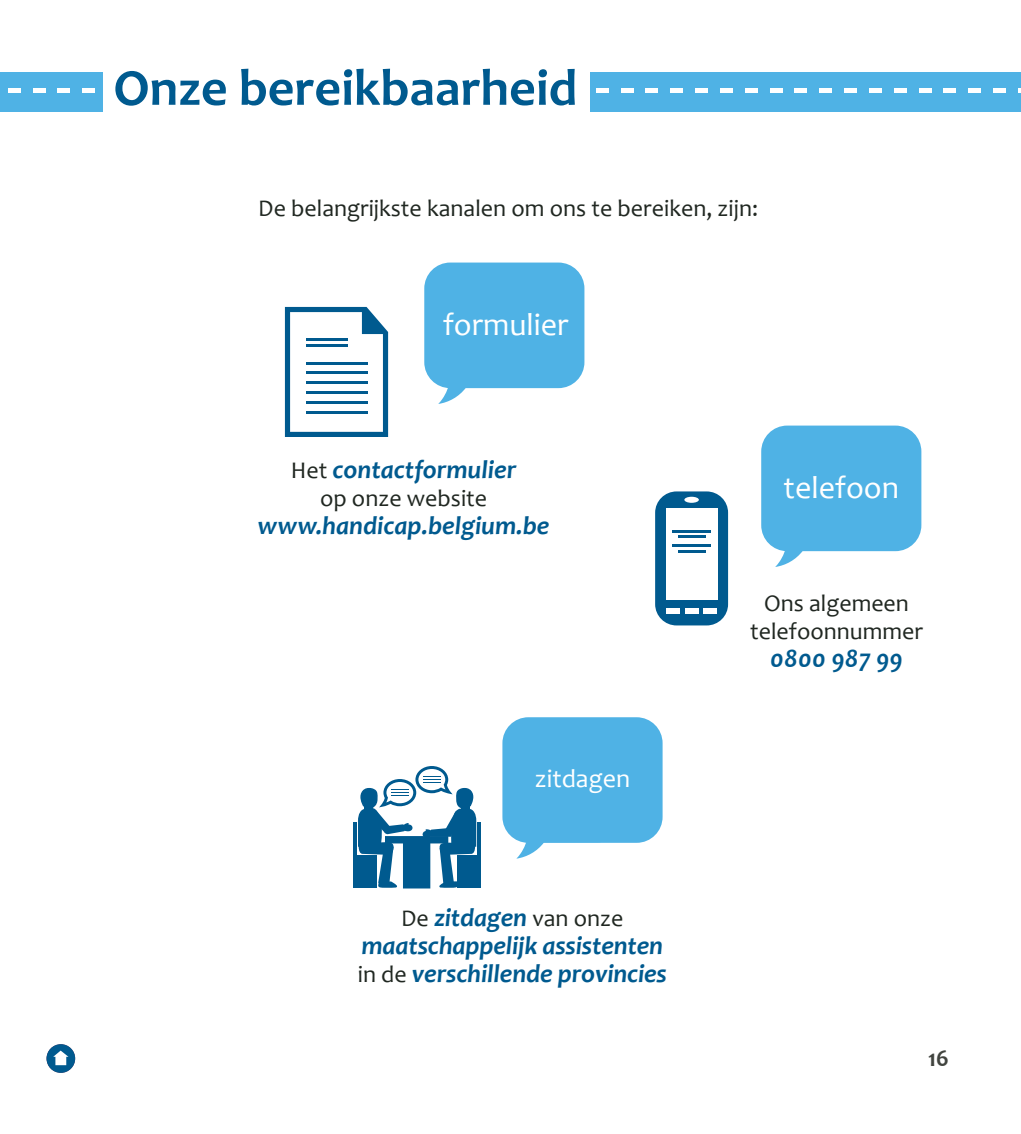
<style>
.page{position:relative;width:1021px;height:1134px;background:#fff}
.page>*{position:absolute;margin:0;border:0;box-sizing:border-box;transform-origin:0 0}
.t1{font:700 52px "Candara";color:#005a8f}
.t2{font:32px "Candara";color:#fff}
.t3{font:italic 700 26px/28px "Candara";letter-spacing:-.005em;color:#005a8f}
.t4{font:26px "Candara";color:#fff}
.t5{font:24px/28px "Candara";color:#202721;text-align:center}
.t6{font:700 24px "Candara";color:#41443f}
.s1{font-weight:400;font-style:normal;font-size:24px;color:#202721}
.s2{font-weight:700;font-style:italic;font-size:26px;color:#005a8f}
</style>
<div class="page">
<svg style="left:285px;top:307px;width:103px;height:130px"></svg>
<hr style="left:306px;top:338px;width:41px;height:3px;background:#005a8f">
<hr style="left:306px;top:344px;width:41px;height:3px;background:#005a8f">
<hr style="left:306px;top:362px;width:61px;height:2px;background:#005a8f">
<hr style="left:306px;top:372px;width:61px;height:2px;background:#005a8f">
<hr style="left:306px;top:382px;width:61px;height:2px;background:#005a8f">
<hr style="left:306px;top:391px;width:61px;height:3px;background:#005a8f">
<hr style="left:306px;top:401px;width:61px;height:3px;background:#005a8f">
<hr style="left:306px;top:411px;width:61px;height:3px;background:#005a8f">
<div style="left:655px;top:491px;width:73px;height:134px;background:#005a8f;border-radius:21px"></div>
<div style="left:666px;top:508px;width:51px;height:92px;background:#fff"></div>
<div style="left:666px;top:608px;width:13px;height:6px;background:#fff"></div>
<div style="left:685px;top:608px;width:13px;height:6px;background:#fff"></div>
<div style="left:703px;top:608px;width:13px;height:6px;background:#fff"></div>
<div style="left:684px;top:497px;width:14px;height:6px;background:#fff;border-radius:50%"></div>
<hr style="left:672px;top:530px;width:39px;height:3px;background:#005a8f">
<hr style="left:678px;top:535px;width:27px;height:3px;background:#005a8f">
<hr style="left:672px;top:544px;width:39px;height:3px;background:#005a8f">
<hr style="left:678px;top:550px;width:27px;height:3px;background:#005a8f">
<div style="left:353px;top:855px;width:24px;height:32px;background:#005a8f"></div>
<hr style="left:353px;top:822px;width:4px;height:33px;background:#005a8f">
<div style="left:457px;top:855px;width:24px;height:32px;background:#005a8f"></div>
<hr style="left:477px;top:822px;width:4px;height:33px;background:#005a8f">
<svg style="left:358px;top:766px;width:118px;height:122px"></svg>
<svg style="left:438px;top:385px;width:105px;height:19px"></svg>
<svg style="left:775px;top:548px;width:105px;height:19px"></svg>
<svg style="left:516px;top:842px;width:28px;height:17px"></svg>
<div style="left:424px;top:263px;width:160px;height:125px;background:#4fb2e5;border-radius:26px"></div>
<div style="left:761px;top:426px;width:160px;height:125px;background:#4fb2e5;border-radius:26px"></div>
<div style="left:502px;top:717px;width:160px;height:126px;background:#4fb2e5;border-radius:26px"></div>
<div style="left:0;top:72px;width:102px;height:40px;background:#4fb2e5"></div>
<hr style="left:57px;top:89px;width:13px;height:4px;background:#fff">
<hr style="left:8px;top:89px;width:13px;height:4px;background:#fff">
<hr style="left:82px;top:89px;width:13px;height:4px;background:#fff">
<hr style="left:33px;top:89px;width:12px;height:4px;background:#fff">
<div style="left:590px;top:72px;width:430px;height:40px;background:#4fb2e5"></div>
<hr style="left:620px;top:89px;width:13px;height:4px;background:#fff">
<hr style="left:769px;top:89px;width:13px;height:4px;background:#fff">
<hr style="left:893px;top:89px;width:13px;height:4px;background:#fff">
<hr style="left:695px;top:89px;width:13px;height:4px;background:#fff">
<hr style="left:844px;top:89px;width:13px;height:4px;background:#fff">
<hr style="left:968px;top:89px;width:13px;height:4px;background:#fff">
<hr style="left:645px;top:89px;width:13px;height:4px;background:#fff">
<hr style="left:794px;top:89px;width:13px;height:4px;background:#fff">
<hr style="left:918px;top:89px;width:13px;height:4px;background:#fff">
<hr style="left:720px;top:89px;width:12px;height:4px;background:#fff">
<hr style="left:993px;top:89px;width:13px;height:4px;background:#fff">
<hr style="left:595px;top:89px;width:13px;height:4px;background:#fff">
<hr style="left:744px;top:89px;width:13px;height:4px;background:#fff">
<hr style="left:869px;top:89px;width:12px;height:4px;background:#fff">
<hr style="left:670px;top:89px;width:13px;height:4px;background:#fff">
<hr style="left:819px;top:89px;width:13px;height:4px;background:#fff">
<hr style="left:943px;top:89px;width:13px;height:4px;background:#fff">
<div style="left:47px;top:1044px;width:28px;height:29px;background:#005a8f;border-radius:50%"></div>
<svg style="left:53px;top:1050px;width:15px;height:15px"></svg>
<h1 class="t1" style="left:113px;top:55px;width:465px">Onze bereikbaarheid</h1>
<p class="t5" style="left:258px;top:194px;width:501px">De belangrijkste kanalen om ons te bereiken, zijn:</p>
<p class="t2" style="left:443px;top:305px;width:127px">formulier</p>
<p class="t3" style="left:291px;top:455px;width:227px"><span class="s1">Het</span> contactformulier</p>
<p class="t5" style="left:320px;top:483px;width:169px">op onze website</p>
<p class="t3" style="left:257px;top:511px;width:293px">www.handicap.belgium.be</p>
<p class="t4" style="left:535px;top:762px;width:97px">zitdagen</p>
<p class="t5" style="left:401px;top:904px;width:224px">De <span class="s2">zitdagen</span> van onze</p>
<p class="t3" style="left:358px;top:931px;width:310px">maatschappelijk assistenten <span class="s1">in de</span> verschillende provincies</p>
<p class="t2" style="left:783px;top:468px;width:117px">telefoon</p>
<p class="t5" style="left:750px;top:589px;width:174px">Ons algemeen telefoonnummer</p>
<p class="t3" style="left:770px;top:645px;width:135px">0800 987 99</p>
<p class="t6" style="left:928px;top:1043px;width:22px">16</p>
</div>
